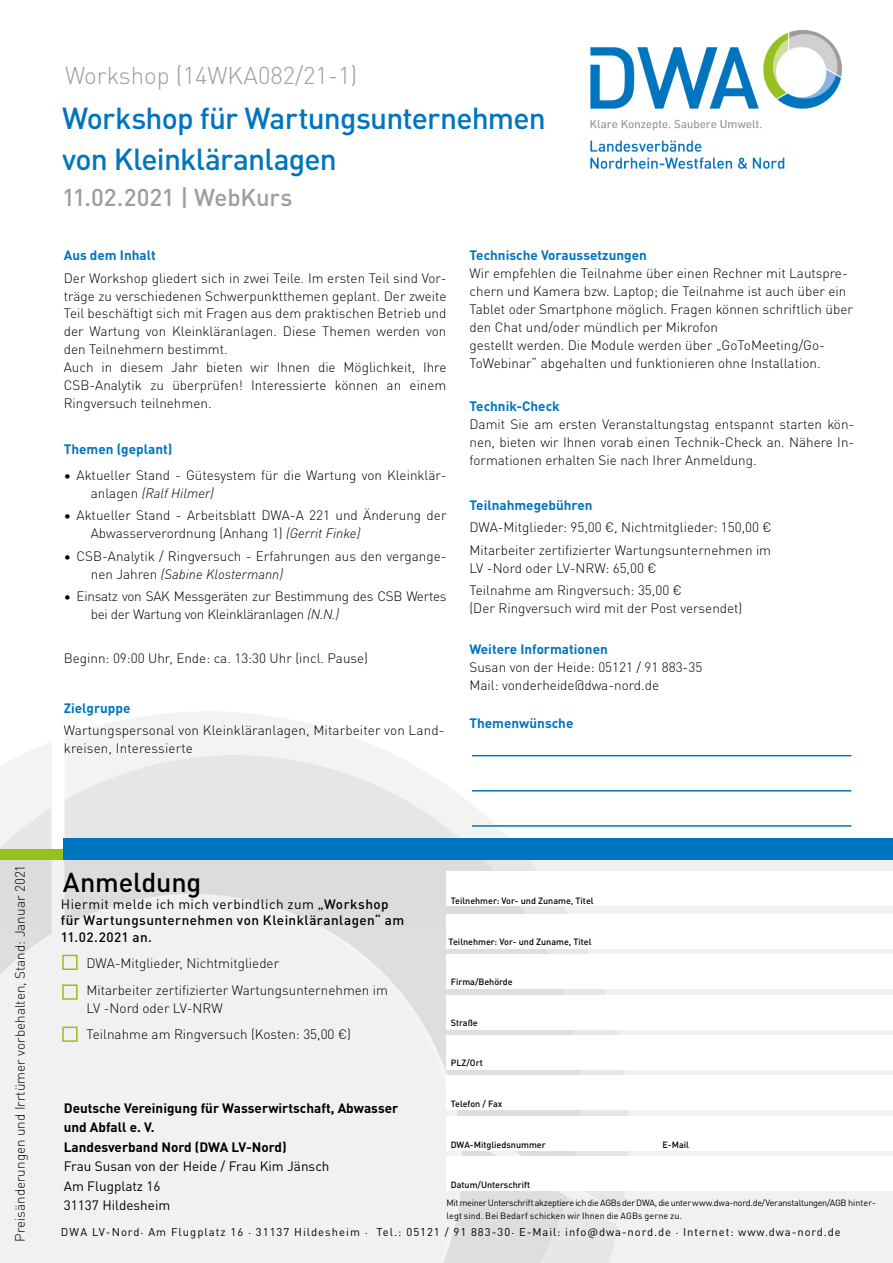
<style>
.page{position:relative;width:893px;height:1263px;background:#fff}
.page>*{position:absolute;margin:0;border:0;box-sizing:border-box;transform-origin:0 0}
.t1{font:500 30px/41.2px "DINOT";letter-spacing:-.025em;color:#0075bf}
.t2{font:500 27px "DINOT";letter-spacing:-.005em;color:#000}
.t3{font:300 24px "DINOT";color:#9d9d9c}
.t4{font:500 24px "DINOT";letter-spacing:-.005em;color:#9d9d9c}
.t5{font:300 13.5px/18px "DINOT";color:#000}
.t6{font:700 13.5px "DINOT";color:#0075bf}
.t7{font:500 13.5px/16.2px "DINOT";letter-spacing:.03em;color:#000}
.t8{font:700 13.5px/19.5px "DINOT";color:#000}
.t9{font:300 13.5px/18px "DINOT";letter-spacing:-.02em;color:#000}
.t10{font:13.5px/19.5px "DINOT";color:#000}
.t11{font:11.25px "DINOT";letter-spacing:.09em;color:#000}
.t12{font:9px/12.5px "DINOT";letter-spacing:-.025em;color:#000}
.t13{font:500 9px "DINOT";color:#000}
.s1{font-style:italic}
.s2{font-weight:400}
</style>
<div class="page">
<div style="left:0;top:850px;width:893px;height:413px;background:#f1f1f1"></div>
<svg style="left:65px;top:712px;width:297px;height:29px;fill:#f3f3f2"></svg>
<svg style="left:0;top:741px;width:619px;height:522px"></svg>
<svg style="left:48px;top:1135px;width:519px;height:128px"></svg>
<div style="left:0;top:849px;width:64px;height:11px;background:#95c11f"></div>
<div style="left:64px;top:839px;width:829px;height:21px;background:#0075bf"></div>
<div style="left:446px;top:914px;width:447px;height:34px;background:#fff"></div>
<div style="left:446px;top:955px;width:447px;height:34px;background:#fff"></div>
<div style="left:446px;top:995px;width:447px;height:34px;background:#fff"></div>
<div style="left:446px;top:1035px;width:447px;height:34px;background:#fff"></div>
<div style="left:446px;top:1116px;width:447px;height:34px;background:#fff"></div>
<div style="left:446px;top:1076px;width:447px;height:34px;background:#fff"></div>
<div style="left:446px;top:1157px;width:447px;height:34px;background:#fff"></div>
<img style="left:590px;top:30px;width:251px;height:139px">
<hr style="left:472px;top:755px;width:379px;height:1px;background:#0075bf">
<div style="left:62px;top:955px;width:16px;height:15px;border:2px solid #95c11f"></div>
<div style="left:62px;top:984px;width:16px;height:16px;border:2px solid #95c11f"></div>
<div style="left:446px;top:871px;width:447px;height:34px;background:#fff"></div>
<div style="left:62px;top:1026px;width:16px;height:16px;border:2px solid #95c11f"></div>
<hr style="left:472px;top:825px;width:379px;height:2px;background:#0075bf">
<hr style="left:472px;top:790px;width:379px;height:1px;background:#0075bf">
<h3 class="t3" style="left:65px;top:57px;width:294px">Workshop (14WKA082/21-1)</h3>
<h1 class="t1" style="left:62px;top:96px;width:485px">Workshop für Wartungsunternehmen von Kleinkläranlagen</h1>
<h3 class="t4" style="left:62px;top:179px;width:232px">11.02.2021 | WebKurs</h3>
<p class="t6" style="left:64px;top:245px;width:94px">Aus dem Inhalt</p>
<p class="t5" style="left:64px;top:268px;width:384px">Der Workshop gliedert sich in zwei Teile. Im ersten Teil sind Vor&shy;träge zu verschiedenen Schwerpunktthemen geplant. Der zweite Teil beschäftigt sich mit Fragen aus dem praktischen Betrieb und der Wartung von Kleinkläranlagen. Diese Themen werden von den Teilnehmern bestimmt.<br>Auch in diesem Jahr bieten wir Ihnen die Möglichkeit, Ihre CSB-Analytik zu überprüfen! Interessierte können an einem Ringversuch teilnehmen.</p>
<p class="t6" style="left:64px;top:438px;width:110px">Themen (geplant)</p>
<p class="t5" style="left:91px;top:465px;width:357px;text-indent:-27px">• Aktueller Stand - Gütesystem für die Wartung von Kleinklär&shy;anlagen <span class="s1">(Ralf Hilmer)</span></p>
<p class="t5" style="left:91px;top:506px;width:357px;text-indent:-27px">• Aktueller Stand - Arbeitsblatt DWA-A 221 und Änderung der<br>Abwasserverordnung (Anhang 1) <span class="s1">(Gerrit Finke)</span></p>
<p class="t5" style="left:91px;top:546px;width:357px;text-indent:-27px">• CSB-Analytik / Ringversuch - Erfahrungen aus den vergange&shy;nen Jahren <span class="s1">(Sabine Klostermann)</span></p>
<p class="t9" style="left:91px;top:586px;width:357px;text-indent:-27px">• Einsatz von SAK Messgeräten zur Bestimmung des CSB Wertes bei der Wartung von Kleinkläranlagen <span class="s1">(N.N.)</span></p>
<p class="t5" style="left:64px;top:649px;width:306px">Beginn: 09:00 Uhr, Ende: ca. 13:30 Uhr (incl. Pause)</p>
<p class="t6" style="left:64px;top:697px;width:68px">Zielgruppe</p>
<p class="t5" style="left:64px;top:720px;width:382px">Wartungspersonal von Kleinkläranlagen, Mitarbeiter von Land&shy;kreisen, Interessierte</p>
<p class="t6" style="left:469px;top:245px;width:179px">Technische Voraussetzungen</p>
<p class="t5" style="left:469px;top:263px;width:385px">Wir empfehlen die Teilnahme über einen Rechner mit Lautspre&shy;chern und Kamera bzw. Laptop; die Teilnahme ist auch über ein Tablet oder Smartphone möglich. Fragen können schriftlich über den Chat und/oder mündlich per Mikrofon<br>gestellt werden. Die Module werden über „GoToMeeting/Go-ToWebinar“ abgehalten und funktionieren ohne Installation.</p>
<p class="t6" style="left:469px;top:395px;width:92px">Technik-Check</p>
<p class="t5" style="left:469px;top:414px;width:386px;text-align:justify">Damit Sie am ersten Veranstaltungstag entspannt starten kön&shy;nen, bieten wir Ihnen vorab einen Technik-Check an. Nähere In&shy;formationen erhalten Sie nach Ihrer Anmeldung.</p>
<p class="t6" style="left:469px;top:495px;width:125px">Teilnahmegebühren</p>
<p class="t5" style="left:469px;top:515px;width:304px;line-height:22.2px">DWA-Mitglieder: 95,00 €, Nichtmitglieder: 150,00 €<br>Mitarbeiter zertifizierter Wartungsunternehmen im</p>
<p class="t5" style="left:469px;top:556px;width:214px;line-height:22.2px">LV -Nord oder LV-NRW: 65,00 €<br>Teilnahme am Ringversuch: 35,00 €</p>
<p class="t5" style="left:469px;top:598px;width:274px">(Der Ringversuch wird mit der Post versendet)</p>
<p class="t6" style="left:469px;top:638px;width:140px">Weitere Informationen</p>
<p class="t5" style="left:469px;top:657px;width:234px">Susan von der Heide: 05121 / 91 883-35<br>Mail: vonderheide@dwa-nord.de</p>
<p class="t6" style="left:469px;top:713px;width:105px">Themenwünsche</p>
<p class="t5" style="left:10px;top:1242px;width:379px;rotate:-90deg">Preisänderungen und Irrtümer vorbehalten, Stand: Januar 2021</p>
<h2 class="t2" style="left:63px;top:861px;width:140px">Anmeldung</h2>
<p class="t13" style="left:451px;top:894px;width:144px">Teilnehmer: Vor- und Zuname, Titel</p>
<p class="t13" style="left:449px;top:934px;width:144px">Teilnehmer: Vor- und Zuname, Titel</p>
<p class="t13" style="left:451px;top:975px;width:63px">Firma/Behörde</p>
<p class="t13" style="left:451px;top:1016px;width:28px">Straße</p>
<p class="t13" style="left:451px;top:1056px;width:34px">PLZ/Ort</p>
<p class="t13" style="left:451px;top:1097px;width:53px">Telefon / Fax</p>
<p class="t13" style="left:451px;top:1137px;width:96px">DWA-Mitgliedsnummer</p>
<p class="t13" style="left:662px;top:1137px;width:28px">E-Mail</p>
<p class="t13" style="left:451px;top:1178px;width:81px">Datum/Unterschrift</p>
<p class="t7" style="left:61px;top:895px;width:345px"><span class="s2">Hiermit melde ich mich verbindlich zum</span> „Workshop für Wartungsunternehmen von Kleinkläranlagen“ am<br>11.02.2021 an.</p>
<p class="t5" style="left:86px;top:949px;width:303px;line-height:26.5px">DWA-Mitglieder, Nichtmitglieder<br>Mitarbeiter zertifizierter Wartungsunternehmen im</p>
<p class="t5" style="left:86px;top:993px;width:266px;line-height:26.5px">LV -Nord oder LV-NRW<br>Teilnahme am Ringversuch (Kosten: 35,00 €)</p>
<p class="t8" style="left:64px;top:1097px;width:336px">Deutsche Vereinigung für Wasserwirtschaft, Abwasser und Abfall e. V.<br>Landesverband Nord (DWA LV-Nord)</p>
<p class="t10" style="left:64px;top:1156px;width:267px">Frau Susan von der Heide / Frau Kim Jänsch<br>Am Flugplatz 16<br>31137 Hildesheim</p>
<p class="t11" style="left:61px;top:1224px;width:781px">DWA LV-Nord. Am Flugplatz 16 . 31137 Hildesheim . Tel.: 05121 / 91 883-30. E-Mail: info@dwa-nord.de . Internet: www.dwa-nord.de</p>
<p class="t12" style="left:446px;top:1196px;width:431px">Mit meiner Unterschrift akzeptiere ich die AGBs der DWA, die unter www.dwa-nord.de/Veranstaltungen/AGB hinter&shy;legt sind. Bei Bedarf schicken wir Ihnen die AGBs gerne zu.</p>
</div>
